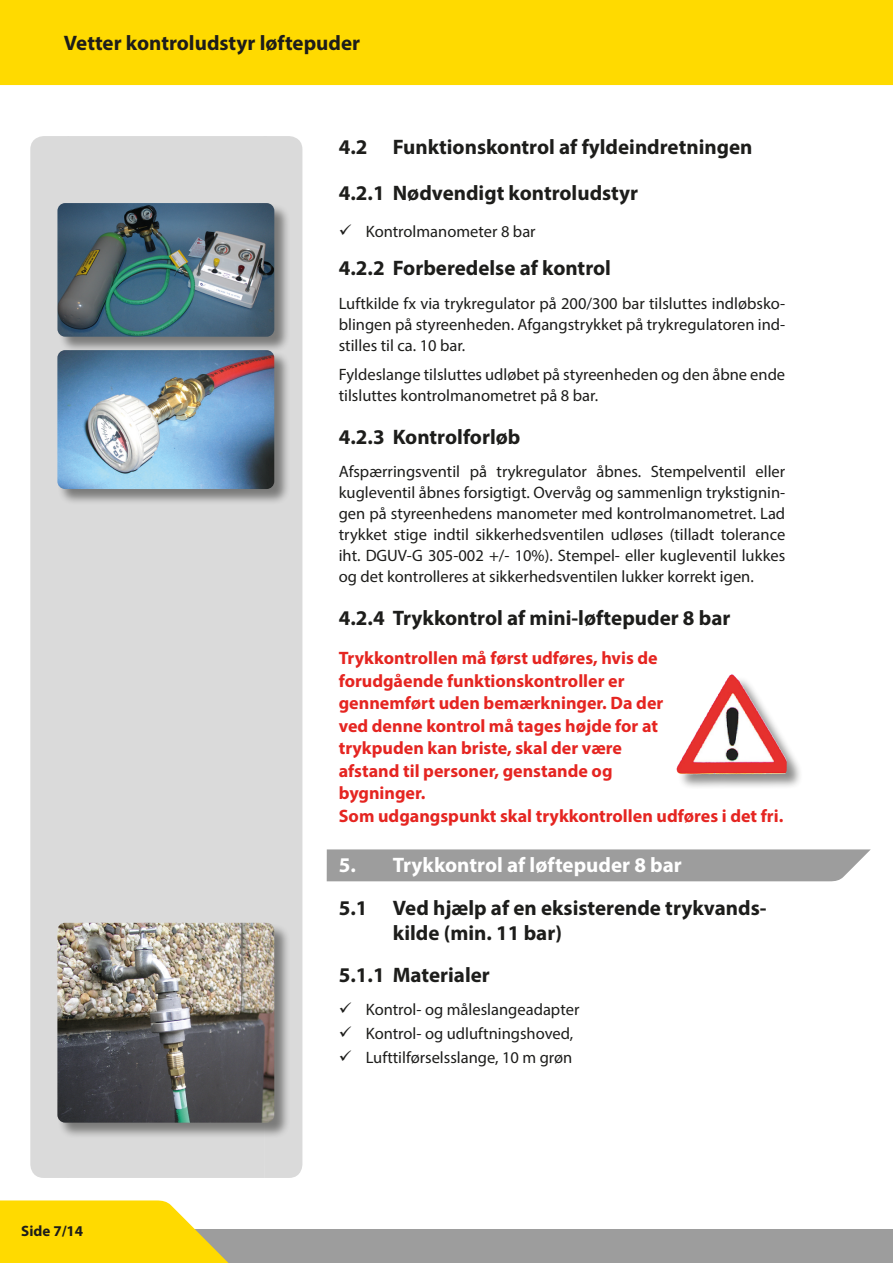
<style>
.page{position:relative;width:893px;height:1263px;background:#fff}
.page>*{position:absolute;margin:0;border:0;box-sizing:border-box;transform-origin:0 0}
.t1{font:700 21px/25.2px "Myriad Pro";color:#1d1d1b}
.t2{font:700 21px "Myriad Pro";color:#fff}
.t3{font:700 18px/22.5px "Myriad Pro";color:#e52521}
.t4{font:16.5px/21px "Myriad Pro";color:#1d1d1b;text-align:justify}
.t5{font:700 15px "Myriad Pro";color:#1d1d1b}
</style>
<div class="page">
<div style="left:0;top:1229px;width:893px;height:34px;background:#9d9d9d"></div>
<div style="left:0;top:0;width:893px;height:85px;background:#ffda00"></div>
<svg style="left:0;top:1200px;width:229px;height:63px"></svg>
<div style="left:30px;top:136px;width:38px;height:1042px;background:#dadada"></div>
<div style="left:68px;top:136px;width:196px;height:1042px;background:#dadada"></div>
<div style="left:264px;top:136px;width:38px;height:1042px;background:#dadada"></div>
<div style="left:327px;top:849px;width:544px;height:32px;background:#9d9d9d"></div>
<div style="left:58px;top:350px;width:233px;height:156px;background:#1d1d1b;opacity:.5"></div>
<img style="left:57px;top:350px;width:217px;height:139px">
<div style="left:58px;top:203px;width:233px;height:150px;background:#1d1d1b;opacity:.5"></div>
<img style="left:57px;top:203px;width:217px;height:134px">
<div style="left:58px;top:923px;width:233px;height:216px;background:#1d1d1b;opacity:.5"></div>
<img style="left:57px;top:923px;width:217px;height:200px">
<div style="left:678px;top:675px;width:125px;height:114px;background:#1d1d1b;opacity:.5"></div>
<img style="left:676px;top:674px;width:111px;height:103px">
<p class="t1" style="left:64px;top:29px;width:298px">Vetter kontroludstyr løftepuder</p>
<p class="t5" style="left:21px;top:1221px;width:64px">Side 7/14</p>
<p class="t1" style="left:339px;top:134px;width:415px">4.2 Funktionskontrol af fyldeindretningen</p>
<p class="t1" style="left:339px;top:180px;width:301px">4.2.1 Nødvendigt kontroludstyr</p>
<p class="t4" style="left:366px;top:221px;width:171px">Kontrolmanometer 8 bar</p>
<p class="t1" style="left:339px;top:255px;width:274px">4.2.2 Forberedelse af kontrol</p>
<p class="t4" style="left:339px;top:293px;width:448px">Luftkilde fx via trykregulator på 200/300 bar tilsluttes indløbsko&shy;blingen på styreenheden. Afgangstrykket på trykregulatoren ind&shy;stilles til ca. 10 bar.</p>
<p class="t4" style="left:339px;top:364px;width:448px">Fyldeslange tilsluttes udløbet på styreenheden og den åbne ende tilsluttes kontrolmanometret på 8 bar.</p>
<p class="t1" style="left:339px;top:423px;width:183px">4.2.3 Kontrolforløb</p>
<p class="t4" style="left:339px;top:461px;width:448px">Afspærringsventil på trykregulator åbnes. Stempelventil eller kugleventil åbnes forsigtigt. Overvåg og sammenlign trykstignin&shy;gen på styreenhedens manometer med kontrolmanometret. Lad trykket stige indtil sikkerhedsventilen udløses (tilladt tolerance iht. DGUV-G 305-002 +/- 10%). Stempel- eller kugleventil lukkes og det kontrolleres at sikkerhedsventilen lukker korrekt igen.</p>
<p class="t1" style="left:339px;top:604px;width:393px">4.2.4 Trykkontrol af mini-løftepuder 8 bar</p>
<p class="t3" style="left:339px;top:646px;width:446px">Trykkontrollen må først udføres, hvis de<br>forudgående funktionskontroller er<br>gennemført uden bemærkninger. Da der<br>ved denne kontrol må tages højde for at<br>trykpuden kan briste, skal der være<br>afstand til personer, genstande og<br>bygninger.<br>Som udgangspunkt skal trykkontrollen udføres i det fri.</p>
<p class="t2" style="left:339px;top:852px;width:345px">5. Trykkontrol af løftepuder 8 bar</p>
<p class="t1" style="left:393px;top:894px;width:375px;text-indent:-54px">5.1 Ved hjælp af en eksisterende trykvands&shy;kilde (min. 11 bar)</p>
<p class="t1" style="left:339px;top:962px;width:153px">5.1.1 Materialer</p>
<p class="t4" style="left:366px;top:997px;width:215px;line-height:24px;text-align:left">Kontrol- og måleslangeadapter<br>Kontrol- og udluftningshoved,<br>Lufttilførselsslange, 10 m grøn</p>
</div>
